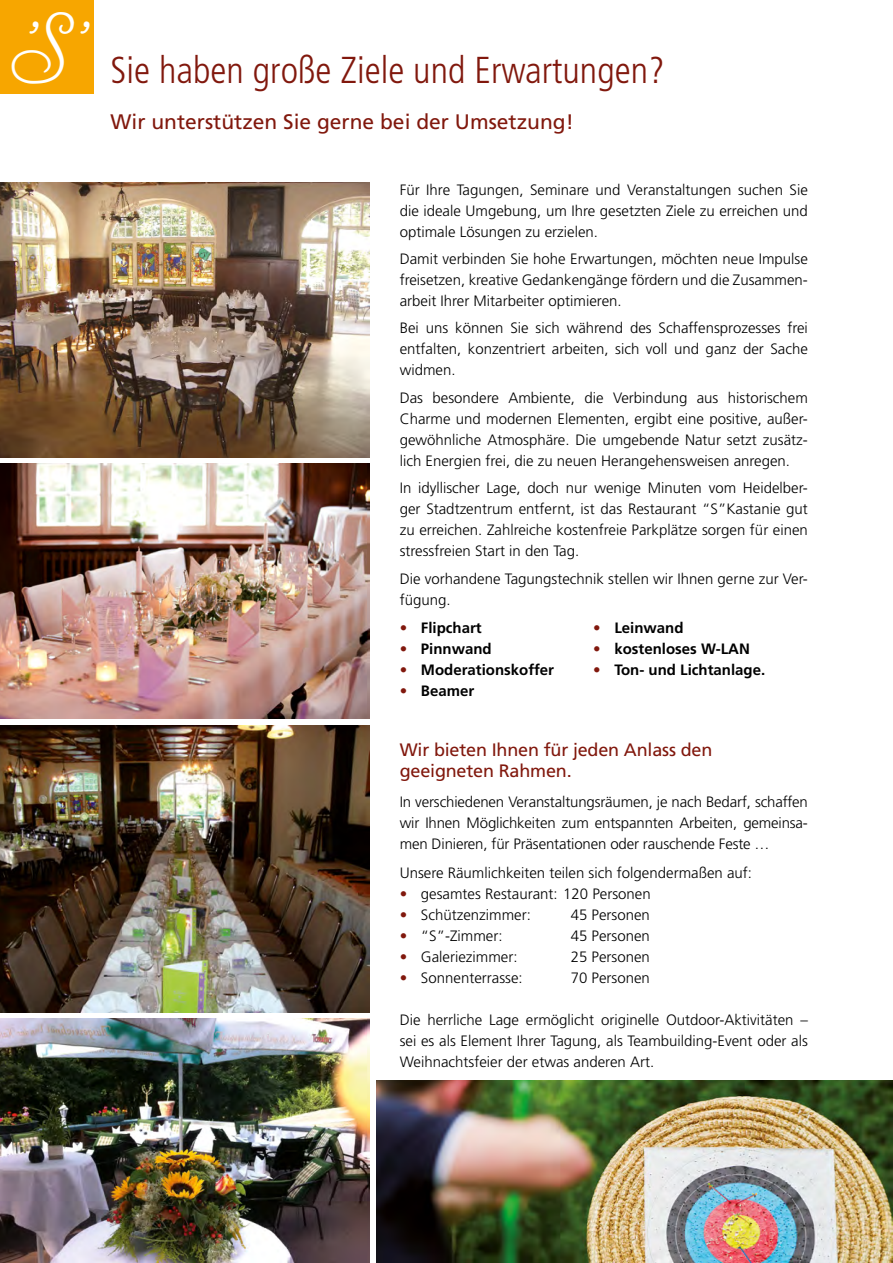
<style>
.page{position:relative;width:893px;height:1263px;background:#fff}
.page>*{position:absolute;margin:0;border:0;box-sizing:border-box;transform-origin:0 0}
.Tage{font:49.5px "Tagettes";color:#fff}
.Ü{font:300 condensed 37.5px "Frutiger";color:#81180d}
.ZÜ{font:21px "Frutiger";color:#81180d}
.ZÜ2{font:18px/21px "Frutiger";letter-spacing:-.01em;color:#81180d}
.Text{font:300 15px/21px "Frutiger";color:#000;text-align:justify}
.t1{font:700 15px "Frutiger";color:#000}
.s1{color:#81180d}
</style>
<div class="page">
<img style="left:376px;top:1080px;width:517px;height:183px">
<img style="left:0;top:463px;width:370px;height:256px">
<img style="left:0;top:183px;width:370px;height:274px">
<img style="left:0;top:725px;width:370px;height:287px">
<img style="left:0;top:1018px;width:370px;height:245px">
<div style="left:0;top:0;width:94px;height:94px;background:#f7a600"></div>
<p class="Tage" style="left:6px;top:24px;width:89px">S’ ’</p>
<p class="Ü" style="left:111px;top:49px;width:556px">Sie haben große Ziele und Erwartungen?</p>
<p class="ZÜ" style="left:111px;top:109px;width:465px">Wir unterstützen Sie gerne bei der Umsetzung!</p>
<p class="Text" style="left:400px;top:179px;width:410px">Für Ihre Tagungen, Seminare und Veranstaltungen suchen Sie die ideale Umgebung, um Ihre gesetzten Ziele zu erreichen und optimale Lösungen zu erzielen.</p>
<p class="Text" style="left:400px;top:248px;width:410px">Damit verbinden Sie hohe Erwartungen, möchten neue Impulse freisetzen, kreative Gedankengänge fördern und die Zusammen&shy;arbeit Ihrer Mitarbeiter optimieren.</p>
<p class="Text" style="left:400px;top:318px;width:410px">Bei uns können Sie sich während des Schaffensprozesses frei entfalten, konzentriert arbeiten, sich voll und ganz der Sache widmen.</p>
<p class="Text" style="left:400px;top:387px;width:410px">Das besondere Ambiente, die Verbindung aus historischem Charme und modernen Elementen, ergibt eine positive, außer&shy;gewöhnliche Atmosphäre. Die umgebende Natur setzt zusätz&shy;lich Energien frei, die zu neuen Herangehensweisen anregen.</p>
<p class="Text" style="left:400px;top:477px;width:410px">In idyllischer Lage, doch nur wenige Minuten vom Heidelber&shy;ger Stadtzentrum entfernt, ist das Restaurant “S”Kastanie gut zu erreichen. Zahlreiche kostenfreie Parkplätze sorgen für einen stressfreien Start in den Tag.</p>
<p class="Text" style="left:400px;top:568px;width:410px">Die vorhandene Tagungstechnik stellen wir Ihnen gerne zur Ver&shy;fügung.</p>
<p class="t1" style="left:400px;top:619px;width:84px"><span class="s1">•</span> Flipchart</p>
<p class="t1" style="left:400px;top:640px;width:94px"><span class="s1">•</span> Pinnwand</p>
<p class="t1" style="left:400px;top:661px;width:156px"><span class="s1">•</span> Moderationskoffer</p>
<p class="t1" style="left:400px;top:682px;width:76px"><span class="s1">•</span> Beamer</p>
<p class="t1" style="left:593px;top:619px;width:92px"><span class="s1">•</span> Leinwand</p>
<p class="t1" style="left:593px;top:640px;width:158px"><span class="s1">•</span> kostenloses W-LAN</p>
<p class="t1" style="left:593px;top:661px;width:174px"><span class="s1">•</span> Ton- und Lichtanlage.</p>
<p class="ZÜ2" style="left:400px;top:739px;width:314px">Wir bieten Ihnen für jeden Anlass den geeigneten Rahmen.</p>
<p class="Text" style="left:400px;top:791px;width:410px">In verschiedenen Veranstaltungsräumen, je nach Bedarf, schaffen wir Ihnen Möglichkeiten zum entspannten Arbeiten, gemeinsa&shy;men Dinieren, für Präsentationen oder rauschende Feste …</p>
<p class="Text" style="left:400px;top:862px;width:354px">Unsere Räumlichkeiten teilen sich folgendermaßen auf:</p>
<p class="Text" style="left:400px;top:883px;width:253px"><span class="s1">•</span> gesamtes Restaurant: 120 Personen</p>
<p class="Text" style="left:400px;top:904px;width:133px"><span class="s1">•</span> Schützenzimmer:</p>
<p class="Text" style="left:571px;top:904px;width:81px">45 Personen</p>
<p class="Text" style="left:400px;top:925px;width:104px"><span class="s1">•</span> “S”-Zimmer:</p>
<p class="Text" style="left:571px;top:925px;width:81px">45 Personen</p>
<p class="Text" style="left:400px;top:946px;width:119px"><span class="s1">•</span> Galeriezimmer:</p>
<p class="Text" style="left:571px;top:946px;width:81px">25 Personen</p>
<p class="Text" style="left:400px;top:967px;width:124px"><span class="s1">•</span> Sonnenterrasse:</p>
<p class="Text" style="left:571px;top:967px;width:81px">70 Personen</p>
<p class="Text" style="left:400px;top:1009px;width:410px">Die herrliche Lage ermöglicht originelle Outdoor-Aktivitäten – sei es als Element Ihrer Tagung, als Teambuilding-Event oder als Weihnachtsfeier der etwas anderen Art.</p>
</div>
